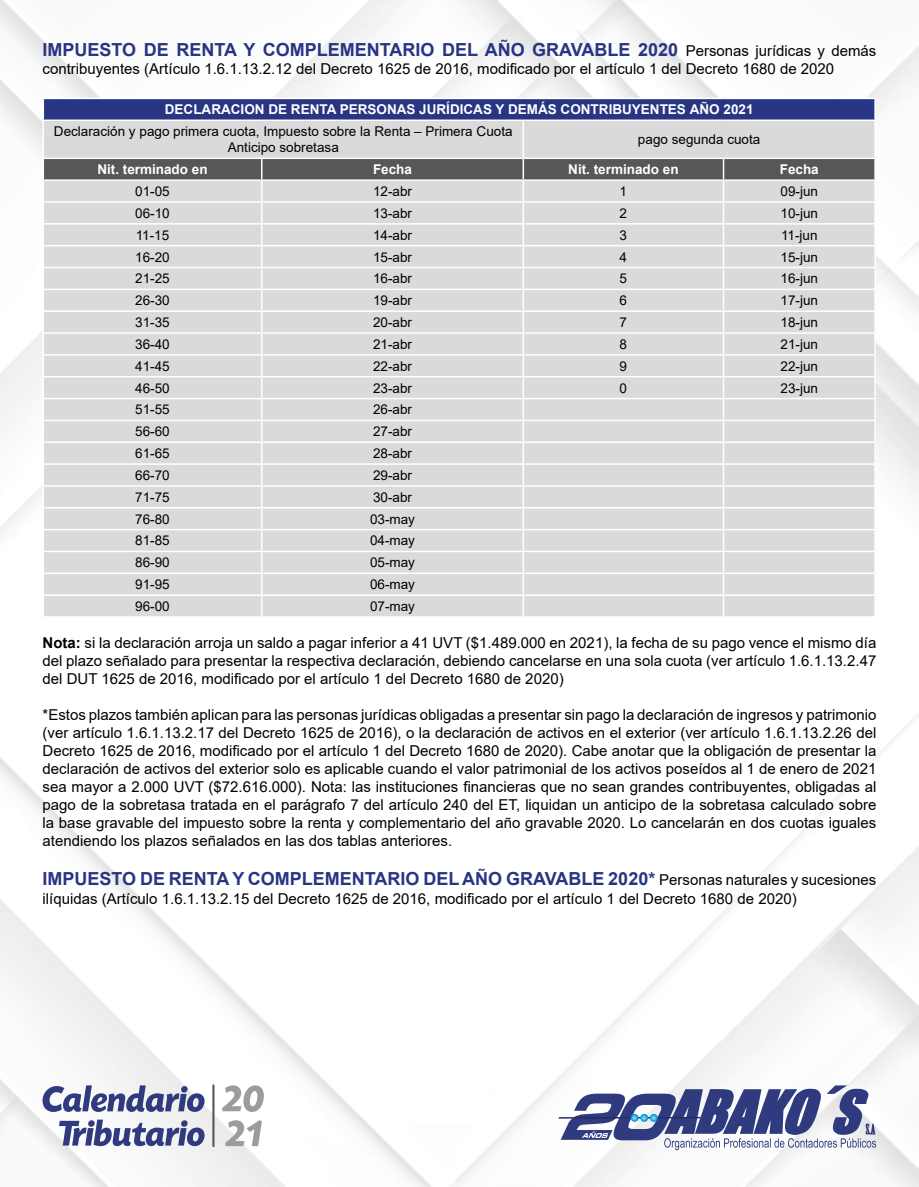
<style>
.page{position:relative;width:919px;height:1187px;background:#fff}
.page>*{position:absolute;margin:0;border:0;box-sizing:border-box;transform-origin:0 0}
.t1{font:700 18px "Arial";color:#283583}
.t2{font:15px/18px "Arial";color:#000;text-align:justify}
.t3{font:13.5px/16.2px "Arial";color:#000;text-align:center}
.t4{font:700 13.5px "Arial";color:#fff}
.s1{font-weight:400;font-size:15px;color:#000}
.s2{font-weight:700}
</style>
<div class="page">
<img style="left:0;top:0;width:918px;height:1186px">
<svg style="left:558px;top:1085px;width:318px;height:65px"></svg>
<svg style="left:43px;top:1085px;width:161px;height:26px"></svg>
<svg style="left:59px;top:1119px;width:145px;height:26px"></svg>
<svg style="left:222px;top:1085px;width:42px;height:26px"></svg>
<svg style="left:225px;top:1119px;width:37px;height:26px"></svg>
<hr style="left:212px;top:1085px;width:2px;height:60px;background:#575756">
<div style="left:43px;top:98px;width:832px;height:22px;background:#283583"></div>
<div style="left:44px;top:121px;width:830px;height:36px;background:#dadada"></div>
<hr style="left:43px;top:98px;width:219px;height:1px;background:#fff">
<svg style="left:43px;top:99px;width:1px;height:20px"></svg>
<hr style="left:262px;top:98px;width:261px;height:1px;background:#fff">
<hr style="left:523px;top:98px;width:200px;height:1px;background:#fff">
<hr style="left:723px;top:98px;width:152px;height:1px;background:#fff">
<svg style="left:874px;top:99px;width:1px;height:20px"></svg>
<hr style="left:43px;top:119px;width:219px;height:2px;background:#fff">
<hr style="left:43px;top:121px;width:1px;height:36px;background:#fff">
<hr style="left:262px;top:119px;width:261px;height:2px;background:#fff">
<hr style="left:523px;top:119px;width:200px;height:2px;background:#fff">
<hr style="left:522px;top:121px;width:2px;height:36px;background:#fff">
<hr style="left:723px;top:119px;width:152px;height:2px;background:#fff">
<hr style="left:874px;top:121px;width:1px;height:36px;background:#fff">
<hr style="left:43px;top:157px;width:219px;height:2px;background:#fff">
<hr style="left:262px;top:157px;width:261px;height:2px;background:#fff">
<hr style="left:523px;top:157px;width:200px;height:2px;background:#fff">
<hr style="left:723px;top:157px;width:152px;height:2px;background:#fff">
<svg style="left:43px;top:158px;width:832px;height:458px;background:#d6d6d6"></svg>
<hr style="left:43px;top:616px;width:219px;height:1px;background:#fff">
<hr style="left:262px;top:616px;width:261px;height:1px;background:#fff">
<hr style="left:523px;top:616px;width:200px;height:1px;background:#fff">
<hr style="left:723px;top:616px;width:152px;height:1px;background:#fff">
<p class="t1" style="left:43px;top:37px;width:835px">IMPUESTO DE RENTA Y COMPLEMENTARIO DEL AÑO GRAVABLE 2020 <span class="s1">Personas jurídicas y demás</span></p>
<p class="t2" style="left:43px;top:59px;width:793px">contribuyentes (Artículo 1.6.1.13.2.12 del Decreto 1625 de 2016, modificado por el artículo 1 del Decreto 1680 de 2020</p>
<p class="t4" style="left:165px;top:100px;width:590px">DECLARACION DE RENTA PERSONAS JURÍDICAS Y DEMÁS CONTRIBUYENTES AÑO 2021</p>
<p class="t3" style="left:54px;top:123px;width:460px">Declaración y pago primera cuota, Impuesto sobre la Renta – Primera Cuota<br>Anticipo sobretasa</p>
<p class="t3" style="left:638px;top:131px;width:124px">pago segunda cuota</p>
<p class="t4" style="left:97px;top:160px;width:112px">Nit. terminado en</p>
<p class="t4" style="left:373px;top:160px;width:41px">Fecha</p>
<p class="t4" style="left:568px;top:160px;width:112px">Nit. terminado en</p>
<p class="t4" style="left:779px;top:160px;width:41px">Fecha</p>
<p class="t3" style="left:135px;top:183px;width:36px">01-05</p>
<p class="t3" style="left:373px;top:183px;width:41px">12-abr</p>
<p class="t3" style="left:619px;top:183px;width:9px">1</p>
<p class="t3" style="left:780px;top:183px;width:39px">09-jun</p>
<p class="t3" style="left:135px;top:205px;width:36px">06-10</p>
<p class="t3" style="left:373px;top:205px;width:41px">13-abr</p>
<p class="t3" style="left:619px;top:205px;width:9px">2</p>
<p class="t3" style="left:780px;top:205px;width:39px">10-jun</p>
<p class="t3" style="left:136px;top:227px;width:35px">11-15</p>
<p class="t3" style="left:373px;top:227px;width:41px">14-abr</p>
<p class="t3" style="left:619px;top:227px;width:9px">3</p>
<p class="t3" style="left:781px;top:227px;width:38px">11-jun</p>
<p class="t3" style="left:135px;top:248px;width:36px">16-20</p>
<p class="t3" style="left:373px;top:248px;width:41px">15-abr</p>
<p class="t3" style="left:619px;top:248px;width:9px">4</p>
<p class="t3" style="left:780px;top:248px;width:39px">15-jun</p>
<p class="t3" style="left:135px;top:270px;width:36px">21-25</p>
<p class="t3" style="left:373px;top:270px;width:41px">16-abr</p>
<p class="t3" style="left:619px;top:270px;width:9px">5</p>
<p class="t3" style="left:780px;top:270px;width:39px">16-jun</p>
<p class="t3" style="left:135px;top:292px;width:36px">26-30</p>
<p class="t3" style="left:373px;top:292px;width:41px">19-abr</p>
<p class="t3" style="left:619px;top:292px;width:9px">6</p>
<p class="t3" style="left:780px;top:292px;width:39px">17-jun</p>
<p class="t3" style="left:135px;top:314px;width:36px">31-35</p>
<p class="t3" style="left:373px;top:314px;width:41px">20-abr</p>
<p class="t3" style="left:619px;top:314px;width:9px">7</p>
<p class="t3" style="left:780px;top:314px;width:39px">18-jun</p>
<p class="t3" style="left:135px;top:336px;width:36px">36-40</p>
<p class="t3" style="left:373px;top:336px;width:41px">21-abr</p>
<p class="t3" style="left:619px;top:336px;width:9px">8</p>
<p class="t3" style="left:780px;top:336px;width:39px">21-jun</p>
<p class="t3" style="left:135px;top:358px;width:36px">41-45</p>
<p class="t3" style="left:373px;top:358px;width:41px">22-abr</p>
<p class="t3" style="left:619px;top:358px;width:9px">9</p>
<p class="t3" style="left:780px;top:358px;width:39px">22-jun</p>
<p class="t3" style="left:135px;top:379px;width:36px">46-50</p>
<p class="t3" style="left:373px;top:379px;width:41px">23-abr</p>
<p class="t3" style="left:619px;top:379px;width:9px">0</p>
<p class="t3" style="left:780px;top:379px;width:39px">23-jun</p>
<p class="t3" style="left:135px;top:401px;width:36px">51-55</p>
<p class="t3" style="left:373px;top:401px;width:41px">26-abr</p>
<p class="t3" style="left:135px;top:423px;width:36px">56-60</p>
<p class="t3" style="left:373px;top:423px;width:41px">27-abr</p>
<p class="t3" style="left:135px;top:445px;width:36px">61-65</p>
<p class="t3" style="left:373px;top:445px;width:41px">28-abr</p>
<p class="t3" style="left:135px;top:467px;width:36px">66-70</p>
<p class="t3" style="left:373px;top:467px;width:41px">29-abr</p>
<p class="t3" style="left:135px;top:489px;width:36px">71-75</p>
<p class="t3" style="left:373px;top:489px;width:41px">30-abr</p>
<p class="t3" style="left:135px;top:510px;width:36px">76-80</p>
<p class="t3" style="left:370px;top:510px;width:47px">03-may</p>
<p class="t3" style="left:135px;top:532px;width:36px">81-85</p>
<p class="t3" style="left:370px;top:532px;width:47px">04-may</p>
<p class="t3" style="left:135px;top:554px;width:36px">86-90</p>
<p class="t3" style="left:370px;top:554px;width:47px">05-may</p>
<p class="t3" style="left:135px;top:576px;width:36px">91-95</p>
<p class="t3" style="left:370px;top:576px;width:47px">06-may</p>
<p class="t3" style="left:135px;top:598px;width:36px">96-00</p>
<p class="t3" style="left:370px;top:598px;width:47px">07-may</p>
<p class="t2" style="left:43px;top:633px;width:835px"><span class="s2">Nota:</span> si la declaración arroja un saldo a pagar inferior a 41 UVT ($1.489.000 en 2021), la fecha de su pago vence el mismo día del plazo señalado para presentar la respectiva declaración, debiendo cancelarse en una sola cuota (ver artículo 1.6.1.13.2.47 del DUT 1625 de 2016, modificado por el artículo 1 del Decreto 1680 de 2020)</p>
<p class="t2" style="left:43px;top:705px;width:835px">*Estos plazos también aplican para las personas jurídicas obligadas a presentar sin pago la declaración de ingresos y patrimonio (ver artículo 1.6.1.13.2.17 del Decreto 1625 de 2016), o la declaración de activos en el exterior (ver artículo 1.6.1.13.2.26 del Decreto 1625 de 2016, modificado por el artículo 1 del Decreto 1680 de 2020). Cabe anotar que la obligación de presentar la declaración de activos del exterior solo es aplicable cuando el valor patrimonial de los activos poseídos al 1 de enero de 2021 sea mayor a 2.000 UVT ($72.616.000). Nota: las instituciones financieras que no sean grandes contribuyentes, obligadas al pago de la sobretasa tratada en el parágrafo 7 del artículo 240 del ET, liquidan un anticipo de la sobretasa calculado sobre la base gravable del impuesto sobre la renta y complementario del año gravable 2020. Lo cancelarán en dos cuotas iguales atendiendo los plazos señalados en las dos tablas anteriores.</p>
<p class="t1" style="left:43px;top:866px;width:835px">IMPUESTO DE RENTA Y COMPLEMENTARIO DEL AÑO GRAVABLE 2020* <span class="s1">Personas naturales y sucesiones</span></p>
<p class="t2" style="left:43px;top:889px;width:755px">ilíquidas (Artículo 1.6.1.13.2.15 del Decreto 1625 de 2016, modificado por el artículo 1 del Decreto 1680 de 2020)</p>
</div>
